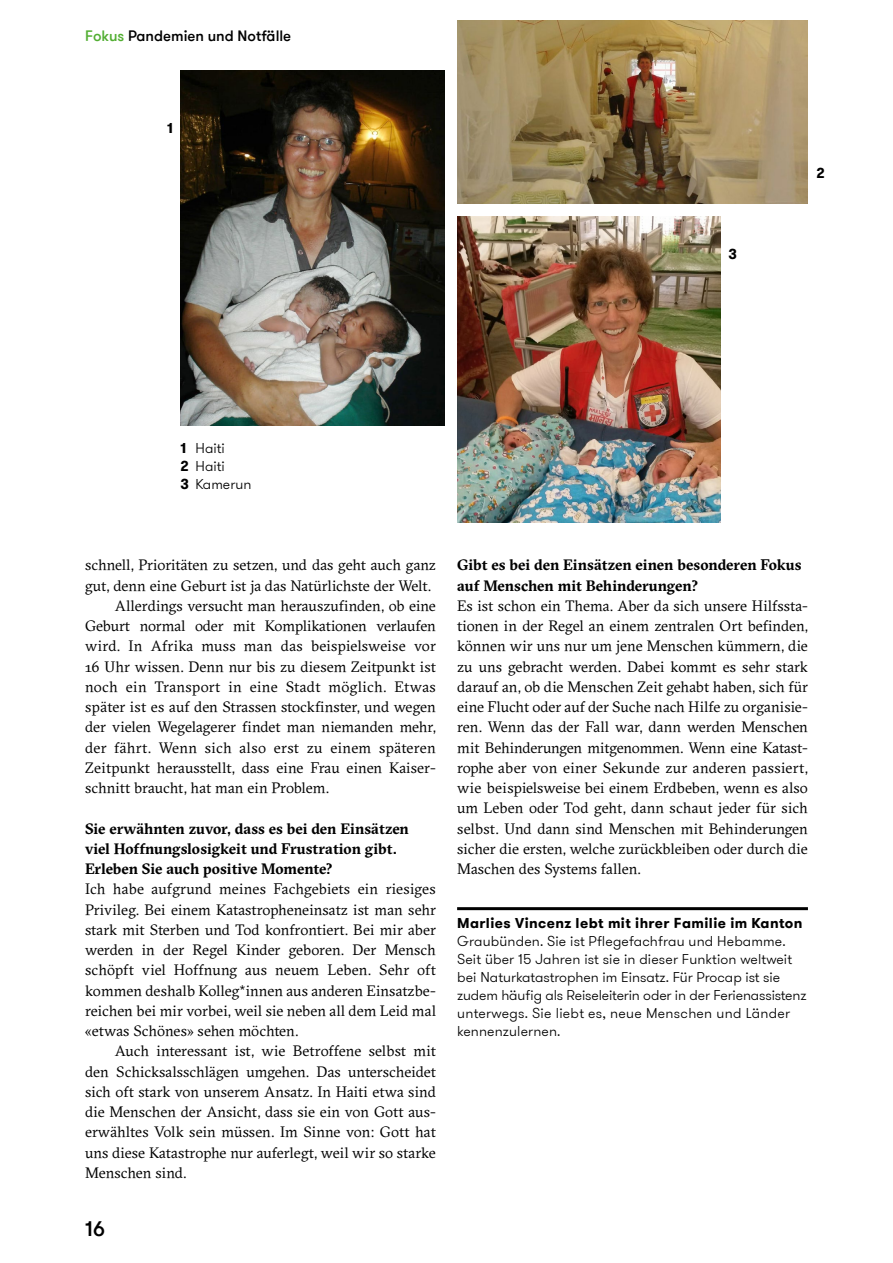
<style>
.page{position:relative;width:893px;height:1263px;background:#fff}
.page>*{position:absolute;margin:0;border:0;box-sizing:border-box;transform-origin:0 0}
.t1{font:500 21px "GT Walsheim Pro";color:#000}
.Lauftext_Block_ohne{font:15px/20.2px "GT Sectra";color:#000;text-align:justify}
.Lauftext_Block_mit_E{font:15px/20.2px "GT Sectra";color:#000;text-align:justify}
.Lauftext_Fragen_Inte{font:700 15px/20.2px "GT Sectra";color:#000}
.t2{font:500 15px "GT Walsheim Pro";color:#000}
.Quellen_Linie_oben{font:300 14.25px/18px "GT Walsheim Pro";letter-spacing:.01em;color:#000}
.t3{font:700 14.25px "GT Walsheim Pro";color:#000}
.s1{color:#52ae32}
.s2{font-weight:700}
</style>
<div class="page">
<hr style="left:457px;top:907px;width:351px;height:3px;background:#000">
<img style="left:457px;top:216px;width:263px;height:306px">
<img style="left:457px;top:21px;width:351px;height:182px">
<img style="left:181px;top:71px;width:263px;height:355px">
<p class="t2" style="left:85px;top:26px;width:208px"><span class="s1">Fokus</span> Pandemien und Notfälle</p>
<p class="t3" style="left:167px;top:118px;width:7px">1</p>
<p class="t3" style="left:729px;top:245px;width:10px">3</p>
<p class="t3" style="left:816px;top:164px;width:10px">2</p>
<p class="Quellen_Linie_oben" style="left:181px;top:440px;width:72px"><span class="s2">1</span> Haiti<br><span class="s2">2</span> Haiti<br><span class="s2">3</span> Kamerun</p>
<p class="Lauftext_Block_ohne" style="left:85px;top:555px;width:352px">schnell, Prioritäten zu setzen, und das geht auch ganz gut, denn eine Geburt ist ja das Natürlichste der Welt.</p>
<p class="Lauftext_Block_mit_E" style="left:85px;top:595px;width:352px;text-indent:30px">Allerdings versucht man herauszufinden, ob eine Geburt normal oder mit Komplikationen verlaufen wird. In Afrika muss man das beispielsweise vor 16 Uhr wissen. Denn nur bis zu diesem Zeitpunkt ist noch ein Transport in eine Stadt möglich. Etwas später ist es auf den Strassen stockfinster, und wegen der vielen Wegelagerer findet man niemanden mehr, der fährt. Wenn sich also erst zu einem späteren Zeitpunkt herausstellt, dass eine Frau einen Kaiser&shy;schnitt braucht, hat man ein Problem.</p>
<h2 class="Lauftext_Fragen_Inte" style="left:85px;top:818px;width:325px">Sie erwähnten zuvor, dass es bei den Einsätzen viel Hoffnungslosigkeit und Frustration gibt.<br>Erleben Sie auch positive Momente?</h2>
<p class="Lauftext_Block_ohne" style="left:85px;top:879px;width:352px">Ich habe aufgrund meines Fachgebiets ein riesiges Privileg. Bei einem Katastropheneinsatz ist man sehr stark mit Sterben und Tod konfrontiert. Bei mir aber werden in der Regel Kinder geboren. Der Mensch schöpft viel Hoffnung aus neuem Leben. Sehr oft kommen deshalb Kolleg*innen aus anderen Einsatzbe&shy;reichen bei mir vorbei, weil sie neben all dem Leid mal «etwas Schönes» sehen möchten.</p>
<p class="Lauftext_Block_mit_E" style="left:85px;top:1041px;width:352px;text-indent:30px">Auch interessant ist, wie Betroffene selbst mit den Schicksalsschlägen umgehen. Das unterscheidet sich oft stark von unserem Ansatz. In Haiti etwa sind die Menschen der Ansicht, dass sie ein von Gott aus&shy;erwähltes Volk sein müssen. Im Sinne von: Gott hat uns diese Katastrophe nur auferlegt, weil wir so starke Menschen sind.</p>
<h1 class="t1" style="left:85px;top:1216px;width:22px">16</h1>
<h2 class="Lauftext_Fragen_Inte" style="left:457px;top:555px;width:346px">Gibt es bei den Einsätzen einen besonderen Fokus auf Menschen mit Behinderungen?</h2>
<p class="Lauftext_Block_ohne" style="left:457px;top:595px;width:352px">Es ist schon ein Thema. Aber da sich unsere Hilfssta&shy;tionen in der Regel an einem zentralen Ort befinden, können wir uns nur um jene Menschen kümmern, die zu uns gebracht werden. Dabei kommt es sehr stark darauf an, ob die Menschen Zeit gehabt haben, sich für eine Flucht oder auf der Suche nach Hilfe zu organisie&shy;ren. Wenn das der Fall war, dann werden Menschen mit Behinderungen mitgenommen. Wenn eine Katast&shy;rophe aber von einer Sekunde zur anderen passiert, wie beispielsweise bei einem Erdbeben, wenn es also um Leben oder Tod geht, dann schaut jeder für sich selbst. Und dann sind Menschen mit Behinderungen sicher die ersten, welche zurückbleiben oder durch die Maschen des Systems fallen.</p>
<p class="Quellen_Linie_oben" style="left:457px;top:914px;width:351px"><span class="s2">Marlies Vincenz lebt mit ihrer Familie im Kanton </span>Graubünden. Sie ist Pflegefachfrau und Hebamme.<br>Seit über 15 Jahren ist sie in dieser Funktion weltweit bei Naturkatastrophen im Einsatz. Für Procap ist sie zudem häufig als Reiseleiterin oder in der Ferienassistenz unterwegs. Sie liebt es, neue Menschen und Länder kennenzulernen.</p>
</div>
